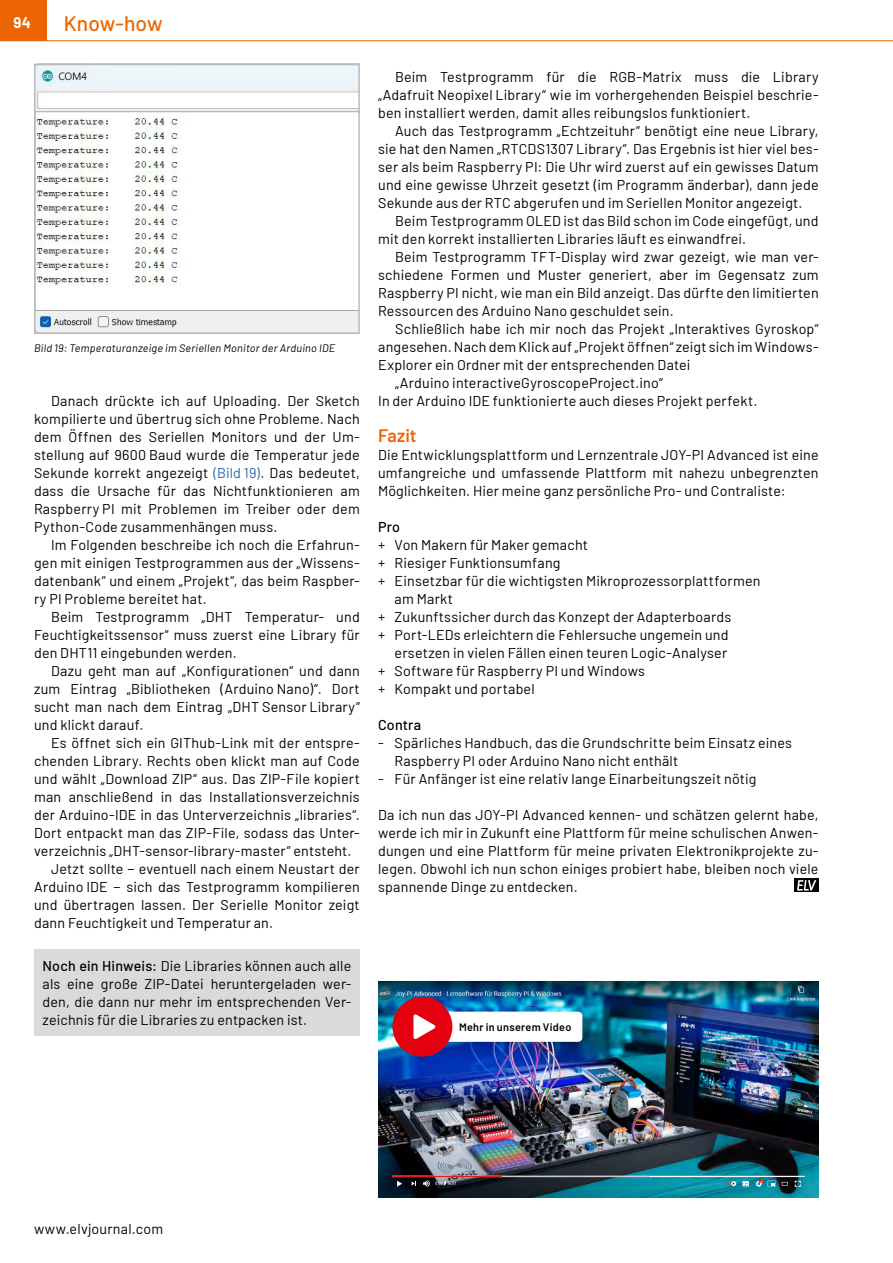
<style>
.page{position:relative;width:893px;height:1263px;background:#fff}
.page>*{position:absolute;margin:0;border:0;box-sizing:border-box;transform-origin:0 0}
.t1{font:500 21px "Barlow";color:#ec6502}
.t2{font:600 18px "Barlow";color:#ec6502}
.t3{font:700 15px "Barlow";color:#fff}
.t4{font:14.25px/18px "Barlow";letter-spacing:.015em;color:#000;text-align:justify}
.t5{font:500 14.25px "Barlow";letter-spacing:.015em;color:#000}
.t6{font:italic 10.8px "Barlow";letter-spacing:.025em;color:#000}
.t7{font:600 10.8px "Barlow";letter-spacing:.025em;color:#000}
.s1{color:#2769b2}
.s2{font-weight:500}
</style>
<div class="page">
<div style="left:0;top:0;width:47px;height:40px;background:#ec6502"></div>
<hr style="left:0;top:40px;width:893px;height:1px;background:#ec6502">
<div style="left:34px;top:949px;width:326px;height:86px;background:#dadada"></div>
<img style="left:37px;top:307px;width:320px;height:24px">
<img style="left:37px;top:67px;width:320px;height:218px">
<svg style="left:794px;top:878px;width:25px;height:14px"></svg>
<svg style="left:797px;top:880px;width:19px;height:10px"></svg>
<img style="left:378px;top:982px;width:440px;height:216px">
<hr style="left:392px;top:1176px;width:413px;height:1px;background:#fff">
<hr style="left:392px;top:1176px;width:257px;height:1px;background:#ccc">
<svg style="left:795px;top:1181px;width:6px;height:6px"></svg>
<svg style="left:782px;top:1182px;width:6px;height:3px"></svg>
<svg style="left:756px;top:1180px;width:20px;height:7px"></svg>
<svg style="left:727px;top:1181px;width:9px;height:5px"></svg>
<svg style="left:742px;top:1181px;width:7px;height:5px"></svg>
<svg style="left:392px;top:1175px;width:110px;height:12px"></svg>
<div style="left:416px;top:1012px;width:166px;height:30px;background:#fff;border-radius:4px"></div>
<div style="left:392px;top:997px;width:60px;height:60px;background:#e3000f;border-radius:50%"></div>
<svg style="left:413px;top:1014px;width:23px;height:25px"></svg>
<div style="left:34px;top:64px;width:326px;height:270px;border:2px solid #b8bcbe"></div>
<p class="t3" style="left:14px;top:11px;width:19px">94</p>
<h1 class="t1" style="left:64px;top:8px;width:100px">Know-how</h1>
<p class="t6" style="left:34px;top:340px;width:303px">Bild 19: Temperaturanzeige im Seriellen Monitor der Arduino IDE</p>
<p class="t4" style="left:34px;top:391px;width:327px;text-indent:17px">Danach drückte ich auf Uploading. Der Sketch kompilierte und übertrug sich ohne Probleme. Nach dem Öffnen des Seriellen Monitors und der Um&shy;stellung auf 9600 Baud wurde die Temperatur jede Sekunde korrekt angezeigt <span class="s1">(Bild 19)</span>. Das bedeutet, dass die Ursache für das Nichtfunktionieren am Raspberry PI mit Problemen im Treiber oder dem Python-Code zusammenhängen muss.</p>
<p class="t4" style="left:34px;top:535px;width:327px;text-indent:17px">Im Folgenden beschreibe ich noch die Erfahrun&shy;gen mit einigen Testprogrammen aus der „Wissens&shy;datenbank“ und einem „Projekt“, das beim Raspber&shy;ry PI Probleme bereitet hat.</p>
<p class="t4" style="left:34px;top:607px;width:327px;text-indent:17px">Beim Testprogramm „DHT Temperatur- und Feuchtigkeitssensor“ muss zuerst eine Library für den DHT11 eingebunden werden.</p>
<p class="t4" style="left:34px;top:661px;width:327px;text-indent:17px">Dazu geht man auf „Konfigurationen“ und dann zum Eintrag „Bibliotheken (Arduino Nano)“. Dort sucht man nach dem Eintrag „DHT Sensor Library“ und klickt darauf.</p>
<p class="t4" style="left:51px;top:733px;width:310px">Es öffnet sich ein GIThub-Link mit der entspre-</p>
<p class="t4" style="left:34px;top:751px;width:327px">chenden Library. Rechts oben klickt man auf Code</p>
<p class="t4" style="left:34px;top:768px;width:327px">und wählt „Download ZIP“ aus. Das ZIP-File kopiert</p>
<p class="t4" style="left:34px;top:786px;width:327px">man anschließend in das Installationsverzeichnis</p>
<p class="t4" style="left:34px;top:804px;width:327px">der Arduino-IDE in das Unterverzeichnis „libraries“.</p>
<p class="t4" style="left:34px;top:822px;width:327px">Dort entpackt man das ZIP-File, sodass das Unter-</p>
<p class="t4" style="left:34px;top:840px;width:319px">verzeichnis „DHT-sensor-library-master“ entsteht.</p>
<p class="t4" style="left:51px;top:858px;width:310px">Jetzt sollte − eventuell nach einem Neustart der</p>
<p class="t4" style="left:34px;top:876px;width:327px">Arduino IDE − sich das Testprogramm kompilieren</p>
<p class="t4" style="left:34px;top:894px;width:327px">und übertragen lassen. Der Serielle Monitor zeigt</p>
<p class="t4" style="left:34px;top:912px;width:241px">dann Feuchtigkeit und Temperatur an.</p>
<p class="t4" style="left:43px;top:956px;width:310px"><span class="s2">Noch ein Hinweis:</span> Die Libraries können auch alle als eine große ZIP-Datei heruntergeladen wer&shy;den, die dann nur mehr im entsprechenden Ver&shy;zeichnis für die Libraries zu entpacken ist.</p>
<p class="t4" style="left:378px;top:66px;width:442px;text-indent:17px">Beim Testprogramm für die RGB-Matrix muss die Library „Adafruit Neopixel Library“ wie im vorhergehenden Beispiel beschrie&shy;ben installiert werden, damit alles reibungslos funktioniert.</p>
<p class="t4" style="left:378px;top:120px;width:442px;text-indent:17px">Auch das Testprogramm „Echtzeituhr“ benötigt eine neue Library, sie hat den Namen „RTCDS1307 Library“. Das Ergebnis ist hier viel bes&shy;ser als beim Raspberry PI: Die Uhr wird zuerst auf ein gewisses Datum und eine gewisse Uhrzeit gesetzt (im Programm änderbar), dann jede Sekunde aus der RTC abgerufen und im Seriellen Monitor angezeigt.</p>
<p class="t4" style="left:378px;top:210px;width:442px;text-indent:17px">Beim Testprogramm OLED ist das Bild schon im Code eingefügt, und mit den korrekt installierten Libraries läuft es einwandfrei.</p>
<p class="t4" style="left:378px;top:246px;width:442px;text-indent:17px">Beim Testprogramm TFT-Display wird zwar gezeigt, wie man ver&shy;schiedene Formen und Muster generiert, aber im Gegensatz zum Raspberry PI nicht, wie man ein Bild anzeigt. Das dürfte den limitierten Ressourcen des Arduino Nano geschuldet sein.</p>
<p class="t4" style="left:395px;top:318px;width:425px">Schließlich habe ich mir noch das Projekt „Interaktives Gyroskop“</p>
<p class="t4" style="left:378px;top:336px;width:442px">angesehen. Nach dem Klick auf „Projekt öffnen“ zeigt sich im Windows-</p>
<p class="t4" style="left:378px;top:354px;width:314px">Explorer ein Ordner mit der entsprechenden Datei</p>
<p class="t4" style="left:395px;top:372px;width:269px">„Arduino interactiveGyroscopeProject.ino“</p>
<p class="t4" style="left:378px;top:390px;width:381px">In der Arduino IDE funktionierte auch dieses Projekt perfekt.</p>
<p class="t2" style="left:378px;top:422px;width:40px">Fazit</p>
<p class="t4" style="left:378px;top:445px;width:442px">Die Entwicklungsplattform und Lernzentrale JOY-PI Advanced ist eine umfangreiche und umfassende Plattform mit nahezu unbegrenzten Möglichkeiten. Hier meine ganz persönliche Pro- und Contraliste:</p>
<p class="t5" style="left:378px;top:516px;width:24px">Pro</p>
<p class="t4" style="left:378px;top:535px;width:212px">+ Von Makern für Maker gemacht</p>
<p class="t4" style="left:378px;top:553px;width:184px">+ Riesiger Funktionsumfang</p>
<p class="t4" style="left:378px;top:571px;width:384px">+ Einsetzbar für die wichtigsten Mikroprozessorplattformen</p>
<p class="t4" style="left:395px;top:589px;width:60px">am Markt</p>
<p class="t4" style="left:378px;top:607px;width:355px">+ Zukunftssicher durch das Konzept der Adapterboards</p>
<p class="t4" style="left:378px;top:625px;width:352px">+ Port-LEDs erleichtern die Fehlersuche ungemein und</p>
<p class="t4" style="left:395px;top:643px;width:334px">ersetzen in vielen Fällen einen teuren Logic-Analyser</p>
<p class="t4" style="left:378px;top:661px;width:269px">+ Software für Raspberry PI und Windows</p>
<p class="t4" style="left:378px;top:679px;width:158px">+ Kompakt und portabel</p>
<p class="t5" style="left:378px;top:714px;width:45px">Contra</p>
<p class="t4" style="left:395px;top:733px;width:399px;text-indent:-17px">- Spärliches Handbuch, das die Grundschritte beim Einsatz eines<br>Raspberry PI oder Arduino Nano nicht enthält</p>
<p class="t4" style="left:378px;top:769px;width:380px">- Für Anfänger ist eine relativ lange Einarbeitungszeit nötig</p>
<p class="t4" style="left:378px;top:805px;width:442px">Da ich nun das JOY-PI Advanced kennen- und schätzen gelernt habe, werde ich mir in Zukunft eine Plattform für meine schulischen Anwen&shy;dungen und eine Plattform für meine privaten Elektronikprojekte zu&shy;legen. Obwohl ich nun schon einiges probiert habe, bleiben noch viele spannende Dinge zu entdecken.</p>
<p class="t7" style="left:459px;top:1019px;width:114px">Mehr in unserem Video</p>
<p class="t4" style="left:34px;top:1219px;width:131px">www.elvjournal.com</p>
</div>
